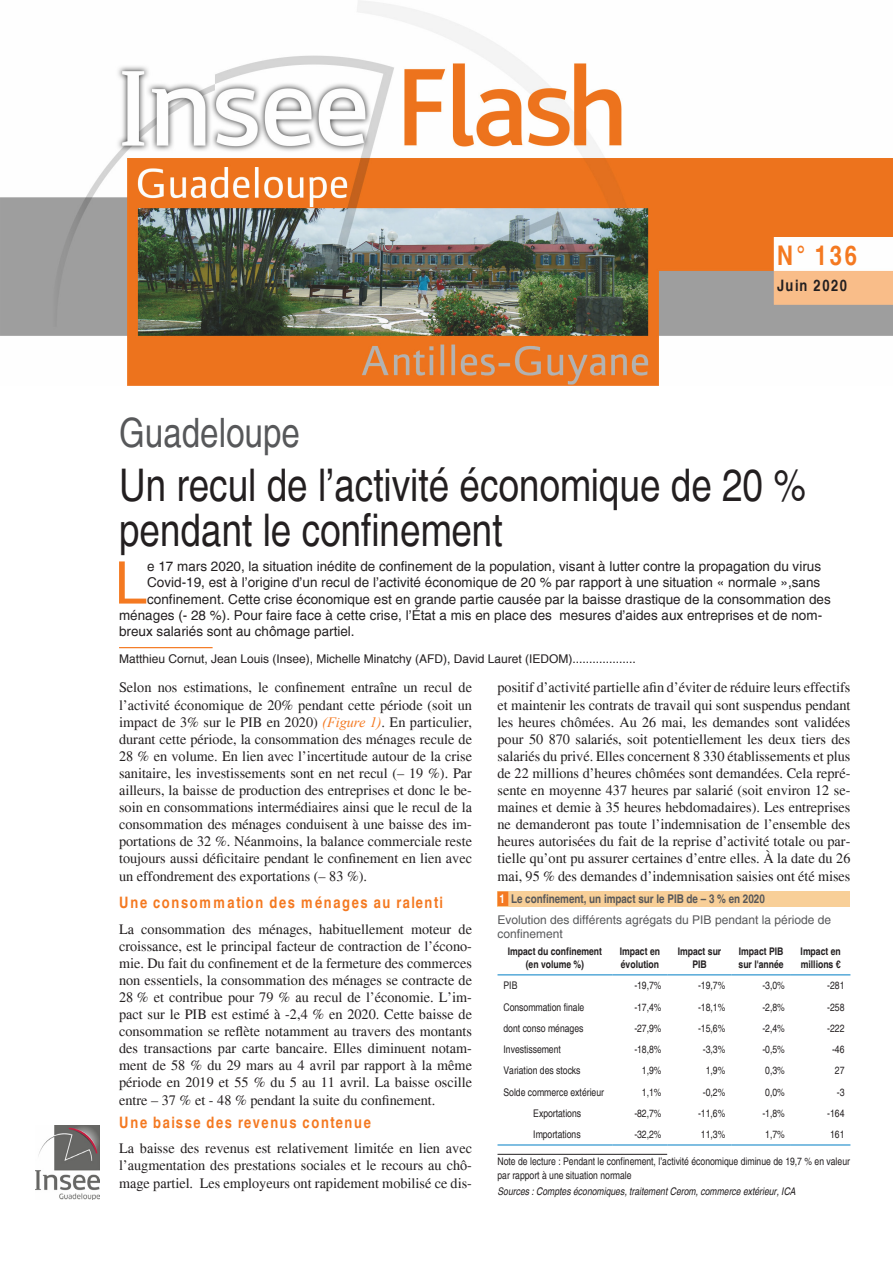
<style>
.page{position:relative;width:893px;height:1263px;background:#fff}
.page>*{position:absolute;margin:0;border:0;box-sizing:border-box;transform-origin:0 0}
.Chapô{font:58.65px "Helvetica";color:#f47921}
.Texte_Titre_2{font:condensed 45px/45px "Helvetica";color:#231f20}
.Texte_Titre_1{font:condensed 40.5px "Helvetica";color:#57585a}
.Numéro_Publication{font:700 condensed 27px "Helvetica";color:#f47921}
.InterNLig{font:700 condensed 15.75px "Helvetica";color:#f47921}
.Date_Publication{font:700 condensed 15.75px "Helvetica";color:#231f20}
.Body_Texte{font:14.25px/17.1px "Times";color:#231f20;text-align:justify}
.Chapô-2{font:13.5px "Helvetica";color:#231f20}
.Auteur{font:12px "Helvetica";color:#231f20}
.Figure_Sous-Titre{font:12px/14.4px "Helvetica";color:#57585a}
.Titre_Figure{font:700 condensed 12px "Helvetica";color:#57585a}
.Note_Bas_de_Page_-1{font:condensed 10.5px/13.5px "Helvetica";color:#231f20}
.t1{font:700 condensed 10.5px/12.6px "Helvetica";color:#231f20}
.Figure_Source{font:italic condensed 10.5px "Helvetica";color:#231f20}
.s1{font-family:"Times New Roman";font-style:italic;color:#f47921}
.s2{color:#fff}
</style>
<div class="page">
<img style="left:0;top:0;width:893px;height:385px">
<img style="left:36px;top:1126px;width:63px;height:73px">
<hr style="left:119px;top:647px;width:94px;height:1px;background:#f47921">
<div style="left:497px;top:891px;width:353px;height:15px;background:#f8cf98"></div>
<div style="left:497px;top:891px;width:11px;height:15px;background:#f47921"></div>
<hr style="left:497px;top:1154px;width:170px;height:1px;background:#231f20">
<hr style="left:497px;top:975px;width:115px;height:1px;background:#007ec5">
<hr style="left:612px;top:975px;width:56px;height:1px;background:#007ec5">
<hr style="left:668px;top:975px;width:63px;height:1px;background:#007ec5">
<hr style="left:731px;top:975px;width:60px;height:1px;background:#007ec5">
<hr style="left:791px;top:975px;width:59px;height:1px;background:#007ec5">
<hr style="left:497px;top:1145px;width:115px;height:1px;background:#007ec5">
<hr style="left:612px;top:1145px;width:56px;height:1px;background:#007ec5">
<hr style="left:668px;top:1145px;width:63px;height:1px;background:#007ec5">
<hr style="left:731px;top:1145px;width:60px;height:1px;background:#007ec5">
<hr style="left:791px;top:1145px;width:59px;height:1px;background:#007ec5">
<p class="Numéro_Publication" style="left:777px;top:239px;width:84px">N° 136</p>
<p class="Date_Publication" style="left:777px;top:276px;width:73px">Juin 2020</p>
<p class="Texte_Titre_1" style="left:119px;top:409px;width:182px">Guadeloupe</p>
<p class="Texte_Titre_2" style="left:119px;top:462px;width:689px">Un recul de l’activité économique de 20 % pendant le confinement</p>
<p class="Chapô" style="left:115px;top:549px;width:34px">L</p>
<p class="Chapô-2" style="left:147px;top:558px;width:675px">e 17 mars 2020, la situation inédite de confinement de la population, visant à lutter contre la propagation du virus</p>
<p class="Chapô-2" style="left:147px;top:575px;width:675px">Covid-19, est à l’origine d’un recul de l’activité économique de 20 % par rapport à une situation « normale »,sans</p>
<p class="Chapô-2" style="left:147px;top:591px;width:685px">confinement. Cette crise économique est en grande partie causée par la baisse drastique de la consommation des</p>
<p class="Chapô-2" style="left:119px;top:607px;width:705px">ménages (- 28 %). Pour faire face à cette crise, l’État a mis en place des mesures d’aides aux entreprises et de nom-</p>
<p class="Chapô-2" style="left:119px;top:623px;width:237px">breux salariés sont au chômage partiel.</p>
<p class="Auteur" style="left:119px;top:652px;width:518px">Matthieu Cornut, Jean Louis (Insee), Michelle Minatchy (AFD), David Lauret (IEDOM)...................</p>
<p class="Body_Texte" style="left:119px;top:679px;width:354px">Selon nos estimations, le confinement entraîne un recul de l’activité économique de 20% pendant cette période (soit un impact de 3% sur le PIB en 2020) <span class="s1">(Figure 1)</span>. En particulier, durant cette période, la consommation des ménages recule de 28 % en volume. En lien avec l’incertitude autour de la crise sanitaire, les investissements sont en net recul (– 19 %). Par ailleurs, la baisse de production des entreprises et donc le be&shy;soin en consommations intermédiaires ainsi que le recul de la consommation des ménages conduisent à une baisse des im&shy;portations de 32 %. Néanmoins, la balance commerciale reste toujours aussi déficitaire pendant le confinement en lien avec un effondrement des exportations (– 83 %).</p>
<p class="InterNLig" style="left:119px;top:893px;width:326px">Une consommation des ménages au ralenti</p>
<p class="Body_Texte" style="left:119px;top:920px;width:354px">La consommation des ménages, habituellement moteur de croissance, est le principal facteur de contraction de l’écono&shy;mie. Du fait du confinement et de la fermeture des commerces non essentiels, la consommation des ménages se contracte de 28 % et contribue pour 79 % au recul de l’économie. L’im&shy;pact sur le PIB est estimé à -2,4 % en 2020. Cette baisse de consommation se reflète notamment au travers des montants des transactions par carte bancaire. Elles diminuent notam&shy;ment de 58 % du 29 mars au 4 avril par rapport à la même période en 2019 et 55 % du 5 au 11 avril. La baisse oscille entre – 37 % et - 48 % pendant la suite du confinement.</p>
<p class="InterNLig" style="left:119px;top:1112px;width:255px">Une baisse des revenus contenue</p>
<p class="Body_Texte" style="left:119px;top:1140px;width:354px">La baisse des revenus est relativement limitée en lien avec l’augmentation des prestations sociales et le recours au chô&shy;mage partiel. Les employeurs ont rapidement mobilisé ce dis-</p>
<p class="Body_Texte" style="left:497px;top:679px;width:354px">positif d’activité partielle afin d’éviter de réduire leurs effectifs et maintenir les contrats de travail qui sont suspendus pendant les heures chômées. Au 26 mai, les demandes sont validées pour 50 870 salariés, soit potentiellement les deux tiers des salariés du privé. Elles concernent 8 330 établissements et plus de 22 millions d’heures chômées sont demandées. Cela repré&shy;sente en moyenne 437 heures par salarié (soit environ 12 se&shy;maines et demie à 35 heures hebdomadaires). Les entreprises ne demanderont pas toute l’indemnisation de l’ensemble des heures autorisées du fait de la reprise d’activité totale ou par&shy;tielle qu’ont pu assurer certaines d’entre elles. À la date du 26 mai, 95 % des demandes d’indemnisation saisies ont été mises</p>
<p class="Titre_Figure" style="left:500px;top:891px;width:267px"><span class="s2">1</span> Le confinement, un impact sur le PIB de – 3 % en 2020</p>
<p class="Figure_Sous-Titre" style="left:497px;top:912px;width:335px">Evolution des différents agrégats du PIB pendant la période de confinement</p>
<p class="t1" style="left:508px;top:945px;width:96px">Impact du confinement</p>
<p class="t1" style="left:526px;top:958px;width:60px">(en volume %)</p>
<p class="t1" style="left:620px;top:945px;width:42px">Impact en évolution</p>
<p class="t1" style="left:678px;top:945px;width:45px;text-align:center">Impact sur<br>PIB</p>
<p class="t1" style="left:739px;top:945px;width:47px">Impact PIB sur l'année</p>
<p class="t1" style="left:801px;top:945px;width:42px">Impact en millions €</p>
<p class="Note_Bas_de_Page_-1" style="left:503px;top:979px;width:15px">PIB</p>
<p class="Note_Bas_de_Page_-1" style="left:634px;top:979px;width:29px">-19,7%</p>
<p class="Note_Bas_de_Page_-1" style="left:698px;top:979px;width:29px">-19,7%</p>
<p class="Note_Bas_de_Page_-1" style="left:762px;top:979px;width:24px">-3,0%</p>
<p class="Note_Bas_de_Page_-1" style="left:827px;top:979px;width:19px">-281</p>
<p class="Note_Bas_de_Page_-1" style="left:503px;top:1000px;width:82px">Consommation finale</p>
<p class="Note_Bas_de_Page_-1" style="left:634px;top:1000px;width:29px">-17,4%</p>
<p class="Note_Bas_de_Page_-1" style="left:698px;top:1000px;width:29px">-18,1%</p>
<p class="Note_Bas_de_Page_-1" style="left:762px;top:1000px;width:24px">-2,8%</p>
<p class="Note_Bas_de_Page_-1" style="left:827px;top:1000px;width:19px">-258</p>
<p class="Note_Bas_de_Page_-1" style="left:503px;top:1021px;width:81px">dont conso ménages</p>
<p class="Note_Bas_de_Page_-1" style="left:634px;top:1021px;width:29px">-27,9%</p>
<p class="Note_Bas_de_Page_-1" style="left:698px;top:1021px;width:29px">-15,6%</p>
<p class="Note_Bas_de_Page_-1" style="left:762px;top:1021px;width:24px">-2,4%</p>
<p class="Note_Bas_de_Page_-1" style="left:827px;top:1021px;width:19px">-222</p>
<p class="Note_Bas_de_Page_-1" style="left:503px;top:1043px;width:59px">Investissement</p>
<p class="Note_Bas_de_Page_-1" style="left:634px;top:1043px;width:29px">-18,8%</p>
<p class="Note_Bas_de_Page_-1" style="left:703px;top:1043px;width:24px">-3,3%</p>
<p class="Note_Bas_de_Page_-1" style="left:762px;top:1043px;width:24px">-0,5%</p>
<p class="Note_Bas_de_Page_-1" style="left:832px;top:1043px;width:14px">-46</p>
<p class="Note_Bas_de_Page_-1" style="left:503px;top:1064px;width:79px">Variation des stocks</p>
<p class="Note_Bas_de_Page_-1" style="left:642px;top:1064px;width:21px">1,9%</p>
<p class="Note_Bas_de_Page_-1" style="left:706px;top:1064px;width:21px">1,9%</p>
<p class="Note_Bas_de_Page_-1" style="left:765px;top:1064px;width:21px">0,3%</p>
<p class="Note_Bas_de_Page_-1" style="left:835px;top:1064px;width:11px">27</p>
<p class="Note_Bas_de_Page_-1" style="left:503px;top:1085px;width:102px">Solde commerce extérieur</p>
<p class="Note_Bas_de_Page_-1" style="left:642px;top:1085px;width:21px">1,1%</p>
<p class="Note_Bas_de_Page_-1" style="left:703px;top:1085px;width:24px">-0,2%</p>
<p class="Note_Bas_de_Page_-1" style="left:765px;top:1085px;width:21px">0,0%</p>
<p class="Note_Bas_de_Page_-1" style="left:837px;top:1085px;width:9px">-3</p>
<p class="Note_Bas_de_Page_-1" style="left:533px;top:1106px;width:49px">Exportations</p>
<p class="Note_Bas_de_Page_-1" style="left:634px;top:1106px;width:29px">-82,7%</p>
<p class="Note_Bas_de_Page_-1" style="left:698px;top:1106px;width:29px">-11,6%</p>
<p class="Note_Bas_de_Page_-1" style="left:762px;top:1106px;width:24px">-1,8%</p>
<p class="Note_Bas_de_Page_-1" style="left:827px;top:1106px;width:19px">-164</p>
<p class="Note_Bas_de_Page_-1" style="left:533px;top:1128px;width:49px">Importations</p>
<p class="Note_Bas_de_Page_-1" style="left:634px;top:1128px;width:29px">-32,2%</p>
<p class="Note_Bas_de_Page_-1" style="left:701px;top:1128px;width:26px">11,3%</p>
<p class="Note_Bas_de_Page_-1" style="left:765px;top:1128px;width:21px">1,7%</p>
<p class="Note_Bas_de_Page_-1" style="left:830px;top:1128px;width:16px">161</p>
<p class="Note_Bas_de_Page_-1" style="left:497px;top:1155px;width:354px">Note de lecture : Pendant le confinement, l’activité économique diminue de 19,7 % en valeur par rapport à une situation normale</p>
<p class="Figure_Source" style="left:497px;top:1185px;width:300px">Sources : Comptes économiques, traitement Cerom, commerce extérieur, ICA</p>
</div>
